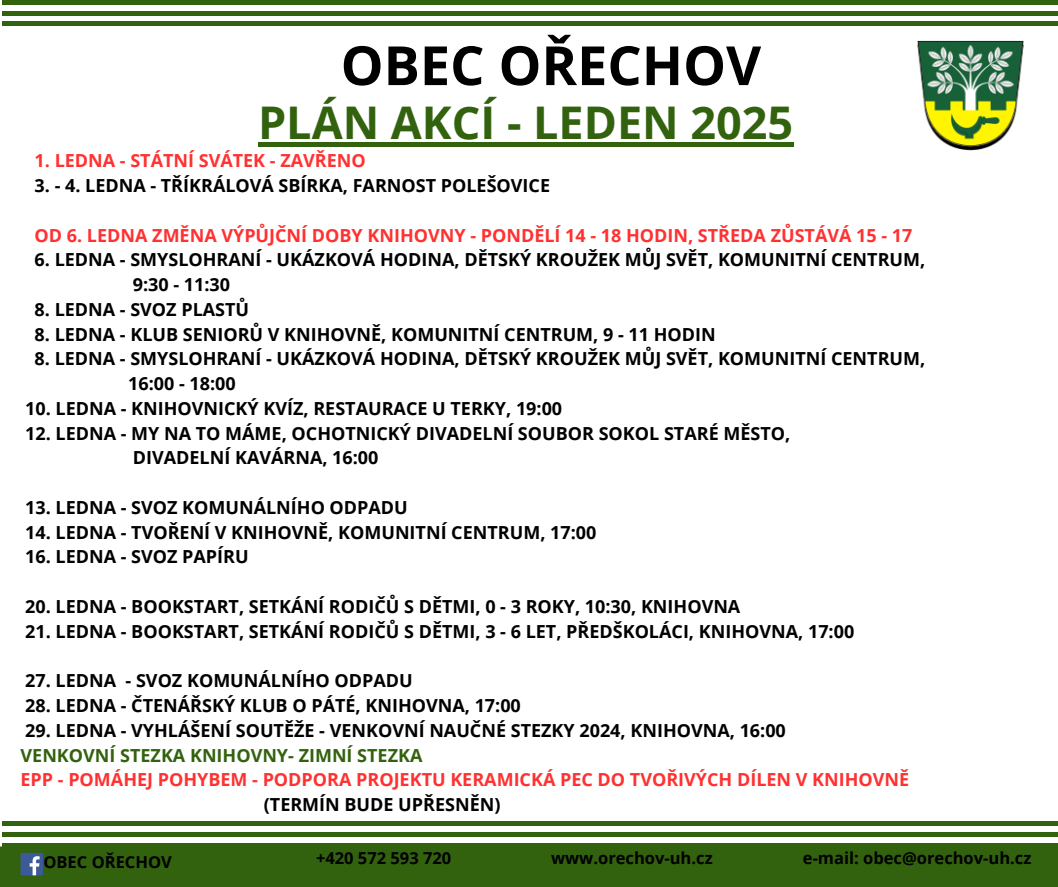
<style>
.page{position:relative;width:1058px;height:887px;background:#fff}
.page>*{position:absolute;margin:0;border:0;box-sizing:border-box;transform-origin:0 0}
.t1{font:700 54px "Open Sans";color:#000}
.t2{font:700 45px "Open Sans";color:#32620e}
.t3{font:700 18px/24.8px "Open Sans";color:#000}
.t4{font:700 18px "Open Sans";color:#ff3131}
.t5{font:700 18px "Open Sans";color:#32620e}
.t6{font:700 16.5px "Open Sans";color:#000}
</style>
<div class="page">
<img style="left:917px;top:40px;width:106px;height:110px">
<hr style="left:2px;top:0;width:419px;height:4px;background:#32620e">
<hr style="left:2px;top:11px;width:419px;height:4px;background:#32620e">
<hr style="left:2px;top:22px;width:419px;height:4px;background:#32620e">
<hr style="left:415px;top:0;width:419px;height:4px;background:#32620e">
<hr style="left:415px;top:11px;width:419px;height:4px;background:#32620e">
<hr style="left:415px;top:22px;width:419px;height:4px;background:#32620e">
<hr style="left:828px;top:0;width:230px;height:4px;background:#32620e">
<hr style="left:828px;top:11px;width:230px;height:4px;background:#32620e">
<hr style="left:828px;top:22px;width:230px;height:4px;background:#32620e">
<hr style="left:2px;top:821px;width:419px;height:4px;background:#32620e">
<hr style="left:2px;top:832px;width:419px;height:4px;background:#32620e">
<hr style="left:2px;top:843px;width:419px;height:4px;background:#32620e">
<hr style="left:415px;top:821px;width:419px;height:4px;background:#32620e">
<hr style="left:415px;top:832px;width:419px;height:4px;background:#32620e">
<hr style="left:415px;top:843px;width:419px;height:4px;background:#32620e">
<hr style="left:828px;top:821px;width:230px;height:4px;background:#32620e">
<hr style="left:828px;top:832px;width:230px;height:4px;background:#32620e">
<hr style="left:828px;top:843px;width:230px;height:4px;background:#32620e">
<div style="left:0;top:846px;width:1058px;height:40px;background:#32620e"></div>
<div style="left:21px;top:852px;width:22px;height:23px;background:#3d5a98"></div>
<svg style="left:30px;top:856px;width:10px;height:19px"></svg>
<hr style="left:258px;top:143px;width:535px;height:4px;background:#32620e">
<h2 class="t1" style="left:340px;top:27px;width:422px">OBEC OŘECHOV</h2>
<h3 class="t2" style="left:258px;top:91px;width:536px">PLÁN AKCÍ - LEDEN 2025</h3>
<p class="t4" style="left:35px;top:148px;width:333px">1. LEDNA - STÁTNÍ SVÁTEK - ZAVŘENO</p>
<p class="t3" style="left:35px;top:173px;width:517px">3. - 4. LEDNA - TŘÍKRÁLOVÁ SBÍRKA, FARNOST POLEŠOVICE</p>
<p class="t4" style="left:35px;top:222px;width:879px">OD 6. LEDNA ZMĚNA VÝPŮJČNÍ DOBY KNIHOVNY - PONDĚLÍ 14 - 18 HODIN, STŘEDA ZŮSTÁVÁ 15 - 17</p>
<p class="t3" style="left:133px;top:247px;width:794px;text-indent:-98px">6. LEDNA - SMYSLOHRANÍ - UKÁZKOVÁ HODINA, DĚTSKÝ KROUŽEK MŮJ SVĚT, KOMUNITNÍ CENTRUM,<br>9:30 - 11:30</p>
<p class="t3" style="left:35px;top:296px;width:216px">8. LEDNA - SVOZ PLASTŮ</p>
<p class="t3" style="left:35px;top:321px;width:682px">8. LEDNA - KLUB SENIORŮ V KNIHOVNĚ, KOMUNITNÍ CENTRUM, 9 - 11 HODIN</p>
<p class="t3" style="left:128px;top:346px;width:798px;text-indent:-94px">8. LEDNA - SMYSLOHRANÍ - UKÁZKOVÁ HODINA, DĚTSKÝ KROUŽEK MŮJ SVĚT, KOMUNITNÍ CENTRUM,<br>16:00 - 18:00</p>
<p class="t3" style="left:25px;top:395px;width:538px">10. LEDNA - KNIHOVNICKÝ KVÍZ, RESTAURACE U TERKY, 19:00</p>
<p class="t3" style="left:133px;top:420px;width:659px;text-indent:-108px">12. LEDNA - MY NA TO MÁME, OCHOTNICKÝ DIVADELNÍ SOUBOR SOKOL STARÉ MĚSTO,<br>DIVADELNÍ KAVÁRNA, 16:00</p>
<p class="t3" style="left:25px;top:494px;width:384px">13. LEDNA - SVOZ KOMUNÁLNÍHO ODPADU</p>
<p class="t3" style="left:25px;top:519px;width:572px">14. LEDNA - TVOŘENÍ V KNIHOVNĚ, KOMUNITNÍ CENTRUM, 17:00</p>
<p class="t3" style="left:25px;top:544px;width:225px">16. LEDNA - SVOZ PAPÍRU</p>
<h1 class="t3" style="left:25px;top:593px;width:716px">20. LEDNA - BOOKSTART, SETKÁNÍ RODIČŮ S DĚTMI, 0 - 3 ROKY, 10:30, KNIHOVNA</h1>
<h1 class="t3" style="left:25px;top:618px;width:830px">21. LEDNA - BOOKSTART, SETKÁNÍ RODIČŮ S DĚTMI, 3 - 6 LET, PŘEDŠKOLÁCI, KNIHOVNA, 17:00</h1>
<p class="t3" style="left:25px;top:668px;width:389px">27. LEDNA - SVOZ KOMUNÁLNÍHO ODPADU</p>
<p class="t3" style="left:25px;top:692px;width:497px">28. LEDNA - ČTENÁŘSKÝ KLUB O PÁTÉ, KNIHOVNA, 17:00</p>
<p class="t3" style="left:25px;top:717px;width:762px">29. LEDNA - VYHLÁŠENÍ SOUTĚŽE - VENKOVNÍ NAUČNÉ STEZKY 2024, KNIHOVNA, 16:00</p>
<p class="t5" style="left:21px;top:742px;width:403px">VENKOVNÍ STEZKA KNIHOVNY- ZIMNÍ STEZKA</p>
<p class="t4" style="left:21px;top:767px;width:890px">EPP - POMÁHEJ POHYBEM - PODPORA PROJEKTU KERAMICKÁ PEC DO TVOŘIVÝCH DÍLEN V KNIHOVNĚ</p>
<p class="t3" style="left:264px;top:791px;width:238px">(TERMÍN BUDE UPŘESNĚN)</p>
<h3 class="t6" style="left:43px;top:850px;width:130px">OBEC OŘECHOV</h3>
<h3 class="t6" style="left:316px;top:846px;width:137px">+420 572 593 720</h3>
<h3 class="t6" style="left:551px;top:846px;width:163px">www.orechov-uh.cz</h3>
<h3 class="t6" style="left:803px;top:846px;width:230px">e-mail: obec@orechov-uh.cz</h3>
</div>
